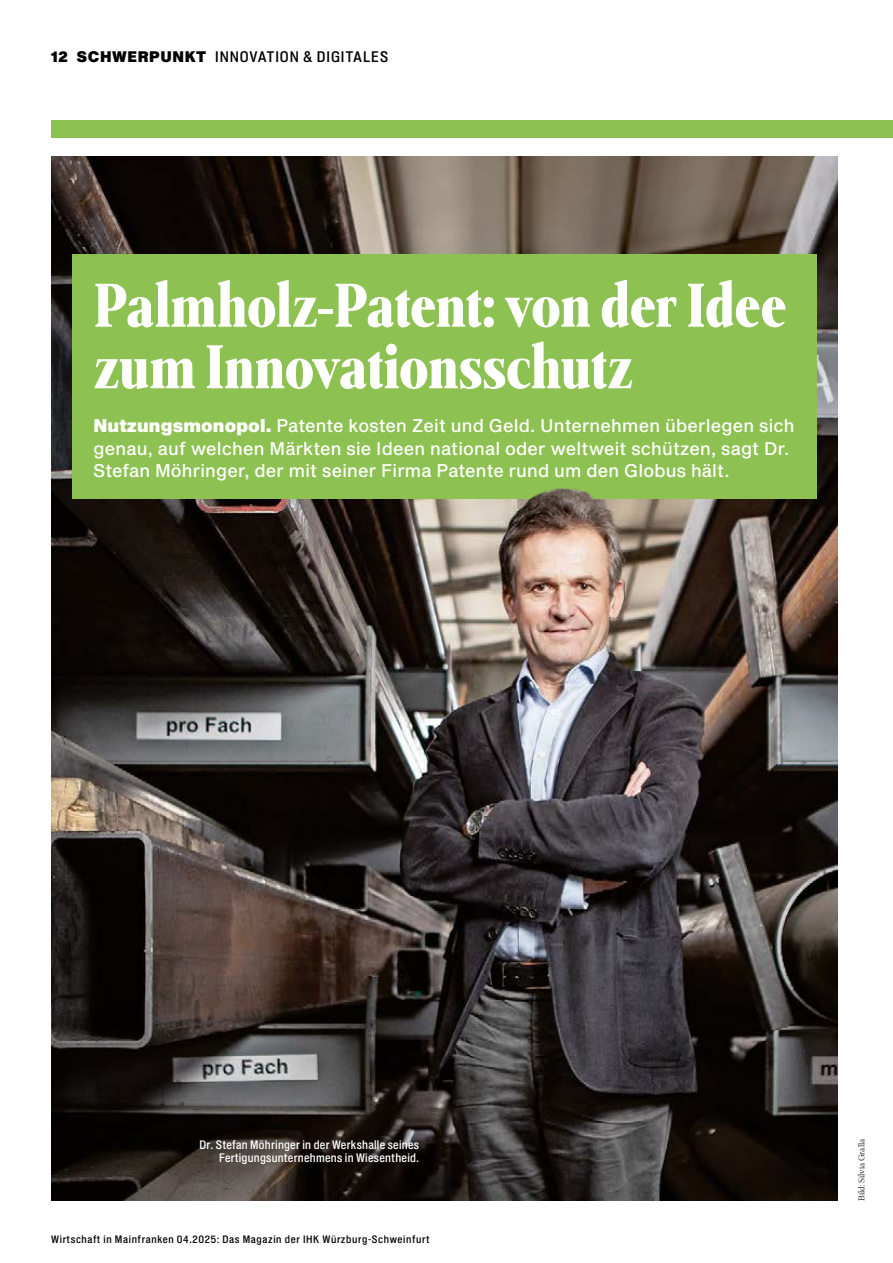
<style>
.page{position:relative;width:893px;height:1263px;background:#fff}
.page>*{position:absolute;margin:0;border:0;box-sizing:border-box;transform-origin:0 0}
.WiM_Head_negativ{font:800 66px/61.5px "Frontis Condensed";letter-spacing:-.01em;color:#fff;scale:.96 1}
.WiM_Vorspann_negativ{font:18px/22.5px "Shapiro Pro 54 Middle";letter-spacing:.01em;color:#fff}
.t1{font:15px "Shapiro Pro 52 Middle";letter-spacing:.06em;color:#000}
.WiM_BU{font:12px/12.8px "Shapiro Pro 52 Middle";letter-spacing:.02em;color:#fff;text-align:right}
.t2{font:10.5px "Shapiro Pro 52 Middle";letter-spacing:.06em;color:#000}
.t3{font:300 9px "Frontis";color:#000}
.s1{font-family:"Shapiro Pro 96 Super"}
</style>
<div class="page">
<div style="left:51px;top:120px;width:842px;height:18px;background:#8dc151"></div>
<img style="left:52px;top:156px;width:786px;height:1044px">
<div style="left:72px;top:254px;width:744px;height:244px;background:#8dc151"></div>
<p class="t1" style="left:51px;top:46px;width:339px"><span class="s1">12 SCHWERPUNKT</span> INNOVATION &amp; DIGITALES</p>
<p class="WiM_Head_negativ" style="left:94px;top:274px;width:724px">Palmholz-Patent: von der Idee zum Innovationsschutz</p>
<p class="WiM_Vorspann_negativ" style="left:94px;top:415px;width:702px"><span class="s1">Nutzungsmonopol.</span> Patente kosten Zeit und Geld. Unternehmen überlegen sich genau, auf welchen Märkten sie Ideen national oder weltweit schützen, sagt Dr.<br>Stefan Möhringer, der mit seiner Firma Patente rund um den Globus hält.</p>
<p class="WiM_BU" style="left:199px;top:1139px;width:221px">Dr. Stefan Möhringer in der Werkshalle seines<br>Fertigungsunternehmens in Wiesentheid.</p>
<p class="t2" style="left:51px;top:1232px;width:380px">Wirtschaft in Mainfranken 04.2025: Das Magazin der IHK Würzburg-Schweinfurt</p>
<p class="t3" style="left:856px;top:1201px;width:64px;rotate:-90deg">Bild: Silvia Gralla</p>
</div>
